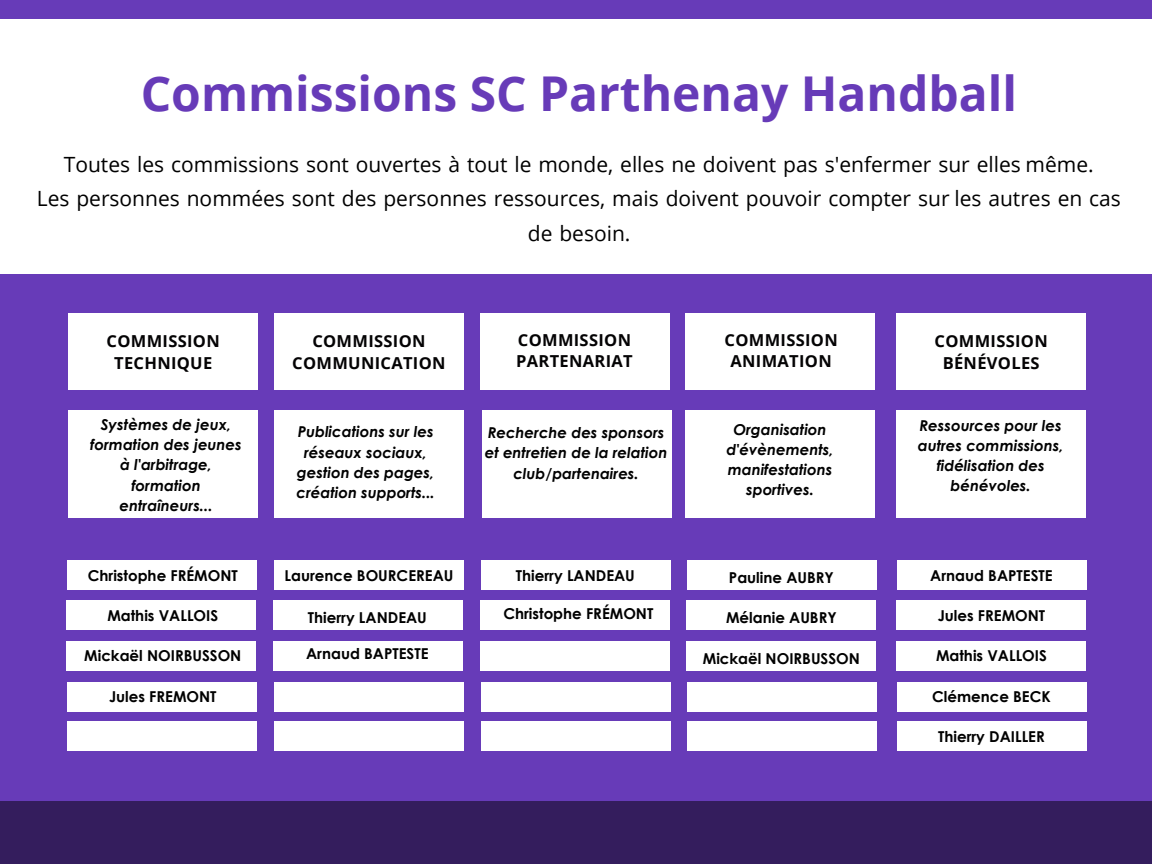
<style>
.page{position:relative;width:1152px;height:864px;background:#673bb8}
.page>*{position:absolute;margin:0;border:0;box-sizing:border-box;transform-origin:0 0}
.t1{font:700 48px "Open Sans";color:#673bb8}
.t2{font:21px/34.5px "Open Sans";color:#000;text-align:center}
.t3{font:700 16.5px/21.3px "Open Sans";letter-spacing:.02em;color:#040304;text-align:center}
.t4{font:italic 700 15px/20.2px "Century Gothic";color:#000;text-align:center}
.t5{font:700 15px "Century Gothic";color:#000}
</style>
<div class="page">
<div style="left:686px;top:314px;width:189px;height:76px;background:#fff"></div>
<div style="left:275px;top:313px;width:189px;height:76px;background:#fff"></div>
<div style="left:481px;top:314px;width:189px;height:76px;background:#fff"></div>
<div style="left:69px;top:313px;width:189px;height:76px;background:#fff"></div>
<div style="left:0;top:0;width:1151px;height:273px;background:#fff"></div>
<div style="left:0;top:0;width:1152px;height:19px;background:#673bb8"></div>
<div style="left:0;top:801px;width:1152px;height:63px;background:#341d5d"></div>
<div style="left:687px;top:560px;width:189px;height:30px;background:#fff"></div>
<div style="left:686px;top:600px;width:189px;height:30px;background:#fff"></div>
<div style="left:686px;top:641px;width:189px;height:30px;background:#fff"></div>
<div style="left:687px;top:682px;width:189px;height:29px;background:#fff"></div>
<div style="left:68px;top:560px;width:189px;height:30px;background:#fff"></div>
<div style="left:67px;top:600px;width:189px;height:30px;background:#fff"></div>
<div style="left:67px;top:641px;width:189px;height:30px;background:#fff"></div>
<div style="left:68px;top:682px;width:189px;height:29px;background:#fff"></div>
<div style="left:274px;top:560px;width:189px;height:30px;background:#fff"></div>
<div style="left:273px;top:600px;width:189px;height:30px;background:#fff"></div>
<div style="left:273px;top:641px;width:189px;height:30px;background:#fff"></div>
<div style="left:274px;top:682px;width:189px;height:29px;background:#fff"></div>
<div style="left:481px;top:560px;width:190px;height:30px;background:#fff"></div>
<div style="left:480px;top:600px;width:190px;height:30px;background:#fff"></div>
<div style="left:480px;top:641px;width:190px;height:30px;background:#fff"></div>
<div style="left:481px;top:682px;width:190px;height:29px;background:#fff"></div>
<div style="left:897px;top:313px;width:189px;height:76px;background:#fff"></div>
<div style="left:897px;top:560px;width:190px;height:30px;background:#fff"></div>
<div style="left:897px;top:600px;width:189px;height:30px;background:#fff"></div>
<div style="left:897px;top:641px;width:189px;height:30px;background:#fff"></div>
<div style="left:897px;top:682px;width:190px;height:29px;background:#fff"></div>
<div style="left:69px;top:410px;width:189px;height:107px;background:#fff"></div>
<div style="left:275px;top:410px;width:189px;height:107px;background:#fff"></div>
<div style="left:482px;top:410px;width:189px;height:107px;background:#fff"></div>
<div style="left:686px;top:410px;width:189px;height:107px;background:#fff"></div>
<div style="left:897px;top:410px;width:189px;height:107px;background:#fff"></div>
<div style="left:687px;top:721px;width:189px;height:29px;background:#fff"></div>
<div style="left:68px;top:721px;width:189px;height:29px;background:#fff"></div>
<div style="left:274px;top:721px;width:189px;height:29px;background:#fff"></div>
<div style="left:481px;top:721px;width:190px;height:29px;background:#fff"></div>
<div style="left:897px;top:721px;width:190px;height:29px;background:#fff"></div>
<h1 class="t1" style="left:141px;top:60px;width:878px">Commissions SC Parthenay Handball</h1>
<h2 class="t2" style="left:37px;top:146px;width:1086px">Toutes les commissions sont ouvertes à tout le monde, elles ne doivent pas s'enfermer sur elles même.<br>Les personnes nommées sont des personnes ressources, mais doivent pouvoir compter sur les autres en cas de besoin.</h2>
<p class="t3" style="left:107px;top:330px;width:115px">COMMISSION<br>TECHNIQUE</p>
<p class="t3" style="left:292px;top:330px;width:155px">COMMISSION<br>COMMUNICATION</p>
<p class="t3" style="left:516px;top:329px;width:118px;text-align:left">COMMISSION<br>PARTENARIAT</p>
<p class="t3" style="left:725px;top:329px;width:115px">COMMISSION<br>ANIMATION</p>
<p class="t3" style="left:935px;top:330px;width:115px">COMMISSION<br>BÉNÉVOLES</p>
<p class="t4" style="left:90px;top:414px;width:153px">Systèmes de jeux, formation des jeunes à l'arbitrage, formation entraîneurs...</p>
<p class="t4" style="left:297px;top:421px;width:140px">Publications sur les réseaux sociaux, gestion des pages, création supports...</p>
<p class="t4" style="left:485px;top:422px;width:184px">Recherche des sponsors et entretien de la relation club/partenaires.</p>
<p class="t4" style="left:726px;top:418px;width:109px">Organisation d'évènements, manifestations sportives.</p>
<p class="t4" style="left:918px;top:414px;width:147px">Ressources pour les autres commissions, fidélisation des bénévoles.</p>
<p class="t5" style="left:88px;top:564px;width:151px">Christophe FRÉMONT</p>
<p class="t5" style="left:285px;top:564px;width:170px">Laurence BOURCEREAU</p>
<p class="t5" style="left:107px;top:604px;width:112px">Mathis VALLOIS</p>
<p class="t5" style="left:84px;top:645px;width:159px">Mickaël NOIRBUSSON</p>
<p class="t5" style="left:109px;top:685px;width:109px">Jules FREMONT</p>
<p class="t5" style="left:308px;top:606px;width:121px">Thierry LANDEAU</p>
<p class="t5" style="left:306px;top:642px;width:124px">Arnaud BAPTESTE</p>
<p class="t5" style="left:516px;top:564px;width:121px">Thierry LANDEAU</p>
<p class="t5" style="left:503px;top:602px;width:151px">Christophe FRÉMONT</p>
<p class="t5" style="left:729px;top:566px;width:106px">Pauline AUBRY</p>
<p class="t5" style="left:726px;top:607px;width:112px">Mélanie AUBRY</p>
<p class="t5" style="left:703px;top:647px;width:159px">Mickaël NOIRBUSSON</p>
<p class="t5" style="left:930px;top:564px;width:124px">Arnaud BAPTESTE</p>
<p class="t5" style="left:938px;top:604px;width:109px">Jules FREMONT</p>
<p class="t5" style="left:936px;top:645px;width:112px">Mathis VALLOIS</p>
<p class="t5" style="left:932px;top:685px;width:120px">Clémence BECK</p>
<p class="t5" style="left:938px;top:725px;width:108px">Thierry DAILLER</p>
</div>
